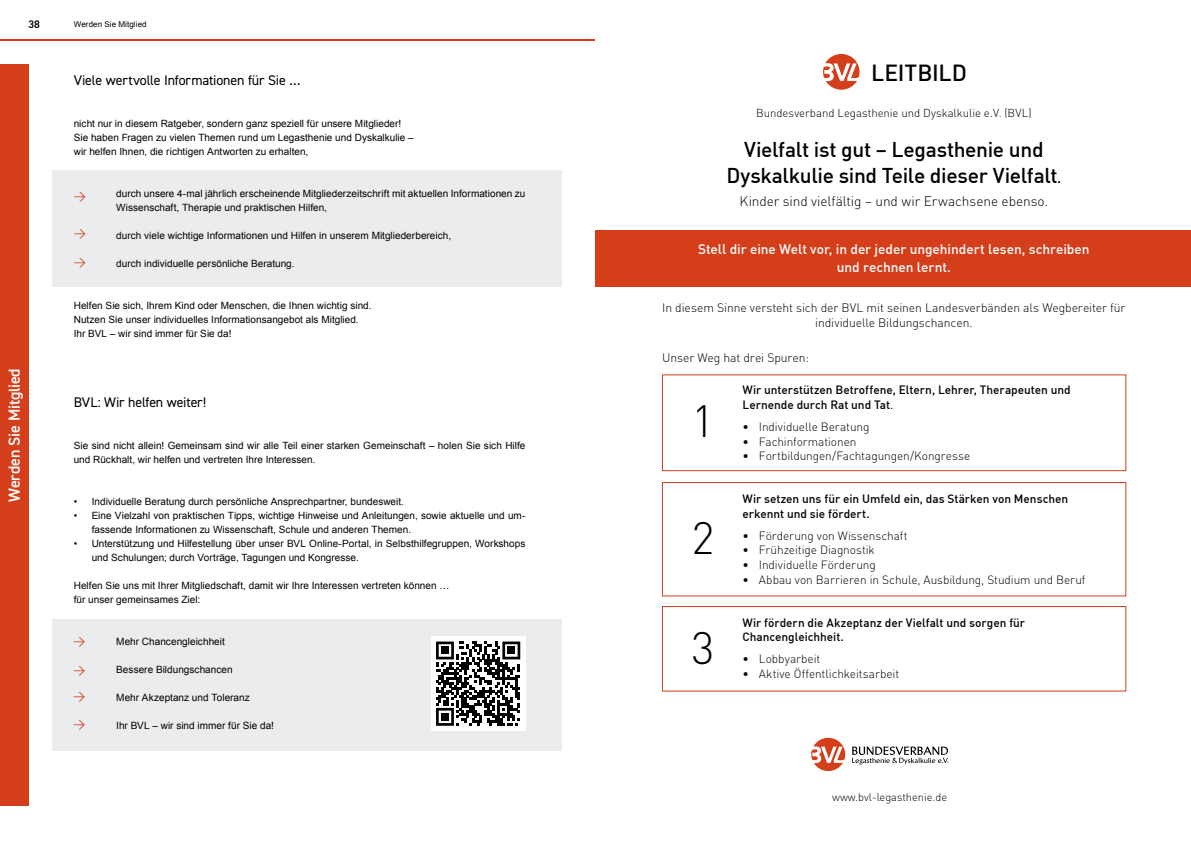
<style>
.page{position:relative;width:1191px;height:842px;background:#fff}
.page>*{position:absolute;margin:0;border:0;box-sizing:border-box;transform-origin:0 0}
.t1{font:300 44.7px "DIN";color:#000}
.t2{font:500 22.8px "DIN";color:#000}
.t3{font:500 21px/25.6px "DIN";letter-spacing:-.015em;color:#000;text-align:center}
.t4{font:600 16px "DIN2014";letter-spacing:-.01em;color:#fff}
.t5{font:14px "DIN2014";letter-spacing:-.015em;color:#000}
.t6{font:500 13.7px/18.3px "DIN";letter-spacing:-.005em;color:#fff;text-align:center}
.t7{font:300 13.7px "DIN";letter-spacing:-.005em;color:#000}
.t8{font:300 12.1px/15.3px "DIN";letter-spacing:-.005em;color:#000;text-align:center}
.t9{font:12px "DIN";color:#d43e1b}
.t10{font:300 11.9px "DIN";letter-spacing:-.005em;color:#000}
.t11{font:500 11.9px/14.6px "DIN";letter-spacing:-.005em;color:#000}
.t12{font:300 11.4px "DIN";letter-spacing:-.005em;color:#000}
.t13{font:300 11px "DIN";color:#000}
.t14{font:600 11px "DIN2014";color:#000}
.t15{font:10px/14px "Arial";letter-spacing:.005em;color:#000}
.t16{font:8px "Arial";letter-spacing:.01em;color:#000}
.s1{font-size:14.6px}
.s2{font-weight:400}
</style>
<div class="page">
<hr style="left:0;top:39px;width:1191px;height:1px;background:#d43e1b">
<div style="left:0;top:64px;width:28px;height:742px;background:#d43e1b"></div>
<div style="left:52px;top:619px;width:509px;height:132px;background:#eaecee"></div>
<div style="left:52px;top:170px;width:509px;height:117px;background:#eaecee"></div>
<div style="left:595px;top:0;width:596px;height:704px;background:#fff"></div>
<div style="left:622px;top:230px;width:543px;height:57px;background:#d43e1b"></div>
<svg style="left:823px;top:54px;width:36px;height:36px"></svg>
<div style="left:662px;top:375px;width:464px;height:96px;border:1px solid #d43e1b"></div>
<div style="left:662px;top:482px;width:464px;height:114px;border:1px solid #d43e1b"></div>
<div style="left:662px;top:606px;width:464px;height:85px;border:1px solid #d43e1b"></div>
<div style="left:595px;top:230px;width:29px;height:57px;background:#d43e1b"></div>
<div style="left:1162px;top:230px;width:29px;height:57px;background:#d43e1b"></div>
<svg style="left:852px;top:746px;width:96px;height:18px"></svg>
<svg style="left:811px;top:738px;width:34px;height:33px"></svg>
<div style="left:431px;top:636px;width:94px;height:95px;background:#fff"></div>
<svg style="left:436px;top:641px;width:84px;height:85px"></svg>
<div style="left:441px;top:647px;width:8px;height:7px;background:#000"></div>
<div style="left:507px;top:647px;width:8px;height:7px;background:#000"></div>
<div style="left:441px;top:713px;width:8px;height:8px;background:#000"></div>
<p class="t14" style="left:28px;top:17px;width:13px">38</p>
<h3 class="t4" style="left:4px;top:502px;width:135px;rotate:-90deg">Werden Sie Mitglied</h3>
<p class="t16" style="left:74px;top:19px;width:74px">Werden Sie Mitglied</p>
<h3 class="t5" style="left:74px;top:71px;width:228px">Viele wertvolle Informationen für Sie …</h3>
<p class="t15" style="left:74px;top:116px;width:341px">nicht nur in diesem Ratgeber, sondern ganz speziell für unsere Mitglieder!<br>Sie haben Fragen zu vielen Themen rund um Legasthenie und Dyskalkulie – wir helfen Ihnen, die richtigen Antworten zu erhalten,</p>
<p class="t15" style="left:116px;top:186px;width:411px">durch unsere 4-mal jährlich erscheinende Mitgliederzeitschrift mit aktuellen Informationen zu<br>Wissenschaft, Therapie und praktischen Hilfen,</p>
<p class="t15" style="left:116px;top:228px;width:336px">durch viele wichtige Informationen und Hilfen in unserem Mitgliederbereich,</p>
<p class="t15" style="left:116px;top:256px;width:180px">durch individuelle persönliche Beratung.</p>
<p class="t15" style="left:74px;top:298px;width:299px">Helfen Sie sich, Ihrem Kind oder Menschen, die Ihnen wichtig sind.<br>Nutzen Sie unser individuelles Informationsangebot als Mitglied.<br>Ihr BVL – wir sind immer für Sie da!</p>
<p class="t9" style="left:74px;top:188px;width:14px">&gt;</p>
<p class="t9" style="left:74px;top:225px;width:14px">&gt;</p>
<p class="t9" style="left:74px;top:254px;width:14px">&gt;</p>
<h3 class="t5" style="left:74px;top:393px;width:134px">BVL: Wir helfen weiter!</h3>
<p class="t15" style="left:74px;top:438px;width:453px">Sie sind nicht allein! Gemeinsam sind wir alle Teil einer starken Gemeinschaft – holen Sie sich Hilfe und Rückhalt, wir helfen und vertreten Ihre Interessen.</p>
<p class="t15" style="left:74px;top:494px;width:332px">• Individuelle Beratung durch persönliche Ansprechpartner, bundesweit.</p>
<p class="t15" style="left:92px;top:508px;width:435px;text-indent:-18px">• Eine Vielzahl von praktischen Tipps, wichtige Hinweise und Anleitungen, sowie aktuelle und um&shy;fassende Informationen zu Wissenschaft, Schule und anderen Themen.</p>
<p class="t15" style="left:92px;top:536px;width:435px;text-indent:-18px">• Unterstützung und Hilfestellung über unser BVL Online-Portal, in Selbsthilfegruppen, Workshops und Schulungen; durch Vorträge, Tagungen und Kongresse.</p>
<p class="t15" style="left:74px;top:578px;width:377px">Helfen Sie uns mit Ihrer Mitgliedschaft, damit wir Ihre Interessen vertreten können … für unser gemeinsames Ziel:</p>
<p class="t15" style="left:116px;top:634px;width:110px">Mehr Chancengleichheit</p>
<p class="t15" style="left:116px;top:662px;width:118px">Bessere Bildungschancen</p>
<p class="t15" style="left:116px;top:690px;width:135px">Mehr Akzeptanz und Toleranz</p>
<p class="t15" style="left:116px;top:718px;width:159px">Ihr BVL – wir sind immer für Sie da!</p>
<p class="t9" style="left:73px;top:633px;width:14px">&gt;</p>
<p class="t9" style="left:73px;top:662px;width:14px">&gt;</p>
<p class="t9" style="left:73px;top:689px;width:14px">&gt;</p>
<p class="t9" style="left:73px;top:716px;width:14px">&gt;</p>
<h2 class="t2" style="left:871px;top:58px;width:97px">LEITBILD</h2>
<p class="t12" style="left:756px;top:106px;width:277px">Bundesverband Legasthenie und Dyskalkulie e.V. (BVL)</p>
<h3 class="t3" style="left:726px;top:136px;width:336px">Vielfalt ist gut – Legasthenie und<br>Dyskalkulie sind Teile dieser Vielfalt<span class="s1">.</span></h3>
<h3 class="t7" style="left:739px;top:193px;width:310px">Kinder sind vielfältig – und wir Erwachsene ebenso.</h3>
<h3 class="t6" style="left:698px;top:240px;width:393px">Stell dir eine Welt vor, in der jeder ungehindert lesen, schreiben und rechnen lernt.</h3>
<p class="t8" style="left:662px;top:300px;width:465px">In diesem Sinne versteht sich der BVL mit seinen Landesverbänden als Wegbereiter für individuelle Bildungschancen.</p>
<p class="t8" style="left:662px;top:350px;width:148px">Unser Weg hat drei Spuren:</p>
<p class="t11" style="left:742px;top:382px;width:330px">Wir unterstützen Betroffene, Eltern, Lehrer, Therapeuten und<br>Lernende durch Rat und Tat<span class="s2">.</span></p>
<p class="t10" style="left:742px;top:419px;width:128px">• Individuelle Beratung</p>
<p class="t10" style="left:742px;top:434px;width:115px">• Fachinformationen</p>
<p class="t10" style="left:742px;top:448px;width:229px">• Fortbildungen/Fachtagungen/Kongresse</p>
<p class="t11" style="left:742px;top:491px;width:327px">Wir setzen uns für ein Umfeld ein, das Stärken von Menschen erkennt und sie fördert.</p>
<p class="t10" style="left:742px;top:528px;width:167px">• Förderung von Wissenschaft</p>
<p class="t10" style="left:742px;top:543px;width:134px">• Frühzeitige Diagnostik</p>
<p class="t10" style="left:742px;top:557px;width:135px">• Individuelle Förderung</p>
<p class="t10" style="left:742px;top:572px;width:344px">• Abbau von Barrieren in Schule, Ausbildung, Studium und Beruf</p>
<p class="t11" style="left:742px;top:615px;width:284px">Wir fördern die Akzeptanz der Vielfalt und sorgen für<br>Chancengleichheit.</p>
<p class="t10" style="left:742px;top:652px;width:79px">• Lobbyarbeit</p>
<p class="t10" style="left:742px;top:666px;width:158px">• Aktive Öffentlichkeitsarbeit</p>
<h1 class="t1" style="left:691px;top:394px;width:24px">1</h1>
<h1 class="t1" style="left:691px;top:510px;width:24px">2</h1>
<h1 class="t1" style="left:691px;top:620px;width:24px">3</h1>
<p class="t13" style="left:832px;top:790px;width:116px">www.bvl-legasthenie.de</p>
</div>
